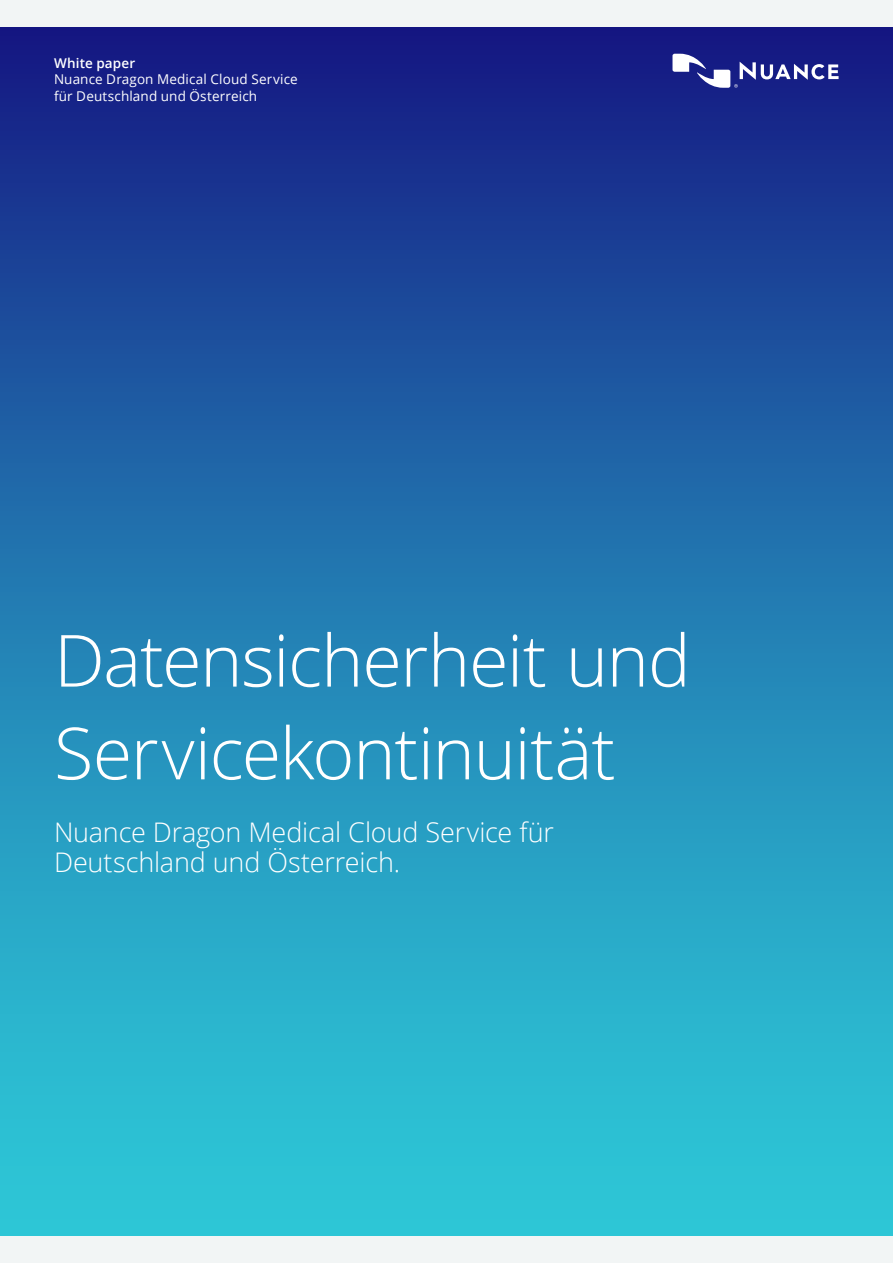
<style>
.page{position:relative;width:893px;height:1263px;background:#fff}
.page>*{position:absolute;margin:0;border:0;box-sizing:border-box;transform-origin:0 0}
.t1{font:300 72px/92.7px "Open Sans";letter-spacing:-.02em;color:#fff}
.t2{font:300 27px/30px "Open Sans";letter-spacing:-.005em;color:#fff}
.t3{font:13.5px/16.5px "Open Sans";letter-spacing:.01em;color:#fff}
.t4{font:600 13.5px "Open Sans";letter-spacing:.01em;color:#fff}
</style>
<div class="page">
<div style="left:0;top:27px;width:893px;height:1209px;background:linear-gradient(to bottom,#162086,#2fd6de)"></div>
<div style="left:0;top:1236px;width:893px;height:27px;background:#f2f5f5"></div>
<svg style="left:672px;top:54px;width:167px;height:34px"></svg>
<div style="left:0;top:0;width:893px;height:27px;background:#f2f5f5"></div>
<p class="t4" style="left:54px;top:54px;width:83px">White paper</p>
<p class="t3" style="left:54px;top:71px;width:245px">Nuance Dragon Medical Cloud Service für Deutschland und Österreich</p>
<h1 class="t1" style="left:54px;top:612px;width:638px">Datensicherheit und<br>Servicekontinuität</h1>
<p class="t2" style="left:54px;top:816px;width:501px">Nuance Dragon Medical Cloud Service für<br>Deutschland und Österreich.</p>
</div>
